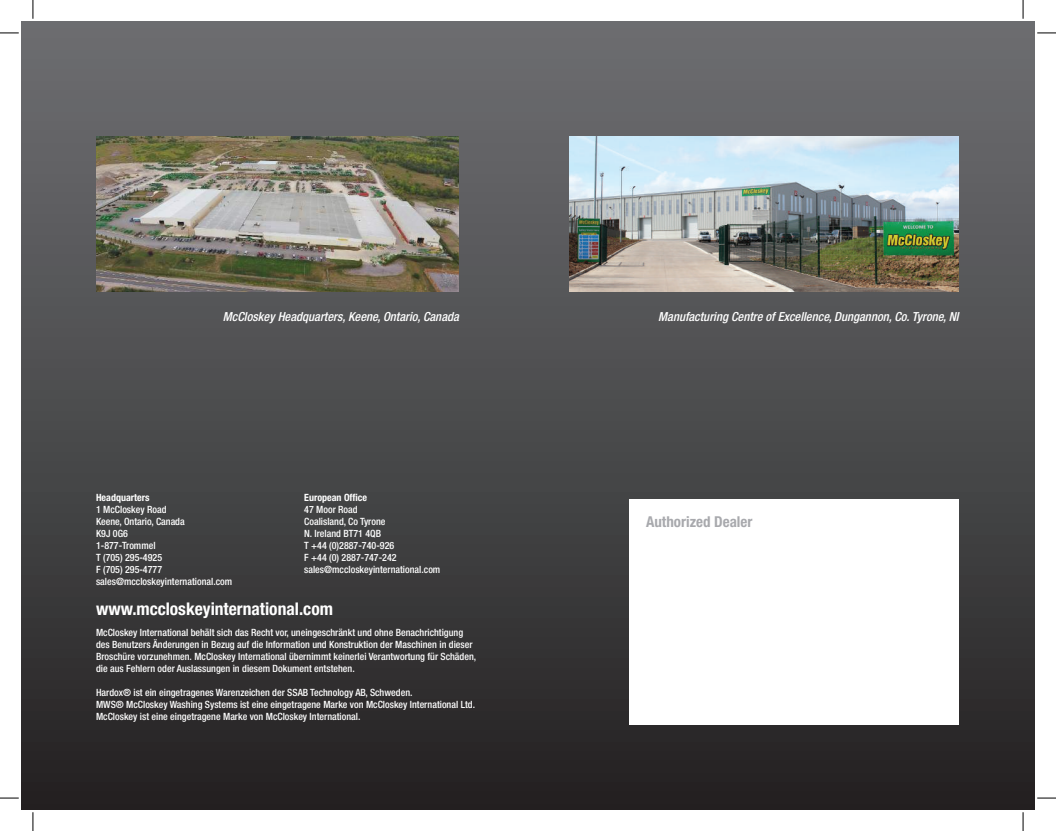
<style>
.page{position:relative;width:1056px;height:831px;background:#fff}
.page>*{position:absolute;margin:0;border:0;box-sizing:border-box;transform-origin:0 0}
.t1{font:700 condensed 17.5px "Helvetica Neue LT Std";color:#fff}
.t2{font:700 condensed 15px "Helvetica Neue LT Std";color:#a8a9ad}
.t3{font:italic 500 condensed 12.5px "Helvetica Neue LT Std";color:#fff}
.t4{font:500 condensed 10px/12px "Helvetica Neue LT Std";color:#fff}
.t5{font:700 condensed 10px "Helvetica Neue LT Std";color:#fff}
</style>
<div class="page">
<div style="left:22px;top:22px;width:1012px;height:787px;background:linear-gradient(to bottom,#6f7174,#252323)"></div>
<div style="left:629px;top:500px;width:330px;height:225px;background:#fff"></div>
<img style="left:96px;top:136px;width:363px;height:156px">
<img style="left:570px;top:136px;width:389px;height:156px">
<svg style="left:0;top:32px;width:19px;height:2px"></svg>
<svg style="left:1037px;top:32px;width:19px;height:2px"></svg>
<svg style="left:0;top:797px;width:19px;height:2px"></svg>
<svg style="left:1037px;top:797px;width:19px;height:2px"></svg>
<svg style="left:32px;top:0;width:2px;height:19px"></svg>
<svg style="left:32px;top:812px;width:2px;height:19px"></svg>
<svg style="left:1022px;top:0;width:2px;height:19px"></svg>
<svg style="left:1022px;top:812px;width:2px;height:19px"></svg>
<p class="t3" style="left:223px;top:309px;width:237px">McCloskey Headquarters, Keene, Ontario, Canada</p>
<p class="t3" style="left:658px;top:309px;width:302px">Manufacturing Centre of Excellence, Dungannon, Co. Tyrone, NI</p>
<p class="t5" style="left:96px;top:492px;width:55px">Headquarters</p>
<p class="t4" style="left:96px;top:504px;width:138px">1 McCloskey Road<br>Keene, Ontario, Canada<br>K9J 0G6<br>1-877-Trommel<br>T (705) 295-4925<br>F (705) 295-4777 sales@mccloskeyinternational.com</p>
<p class="t5" style="left:304px;top:492px;width:64px">European Office</p>
<p class="t4" style="left:304px;top:504px;width:138px">47 Moor Road<br>Coalisland, Co Tyrone<br>N. Ireland BT71 4QB<br>T +44 (0)2887-740-926<br>F +44 (0) 2887-747-242 sales@mccloskeyinternational.com</p>
<h2 class="t2" style="left:646px;top:513px;width:108px">Authorized Dealer</h2>
<h1 class="t1" style="left:96px;top:598px;width:238px">www.mccloskeyinternational.com</h1>
<p class="t4" style="left:96px;top:627px;width:382px">McCloskey International behält sich das Recht vor, uneingeschränkt und ohne Benachrichtigung des Benutzers Änderungen in Bezug auf die Information und Konstruktion der Maschinen in dieser Broschüre vorzunehmen. McCloskey International übernimmt keinerlei Verantwortung für Schäden, die aus Fehlern oder Auslassungen in diesem Dokument entstehen.</p>
<p class="t4" style="left:96px;top:687px;width:381px">Hardox® ist ein eingetragenes Warenzeichen der SSAB Technology AB, Schweden.<br>MWS® McCloskey Washing Systems ist eine eingetragene Marke von McCloskey International Ltd.<br>McCloskey ist eine eingetragene Marke von McCloskey International.</p>
</div>
